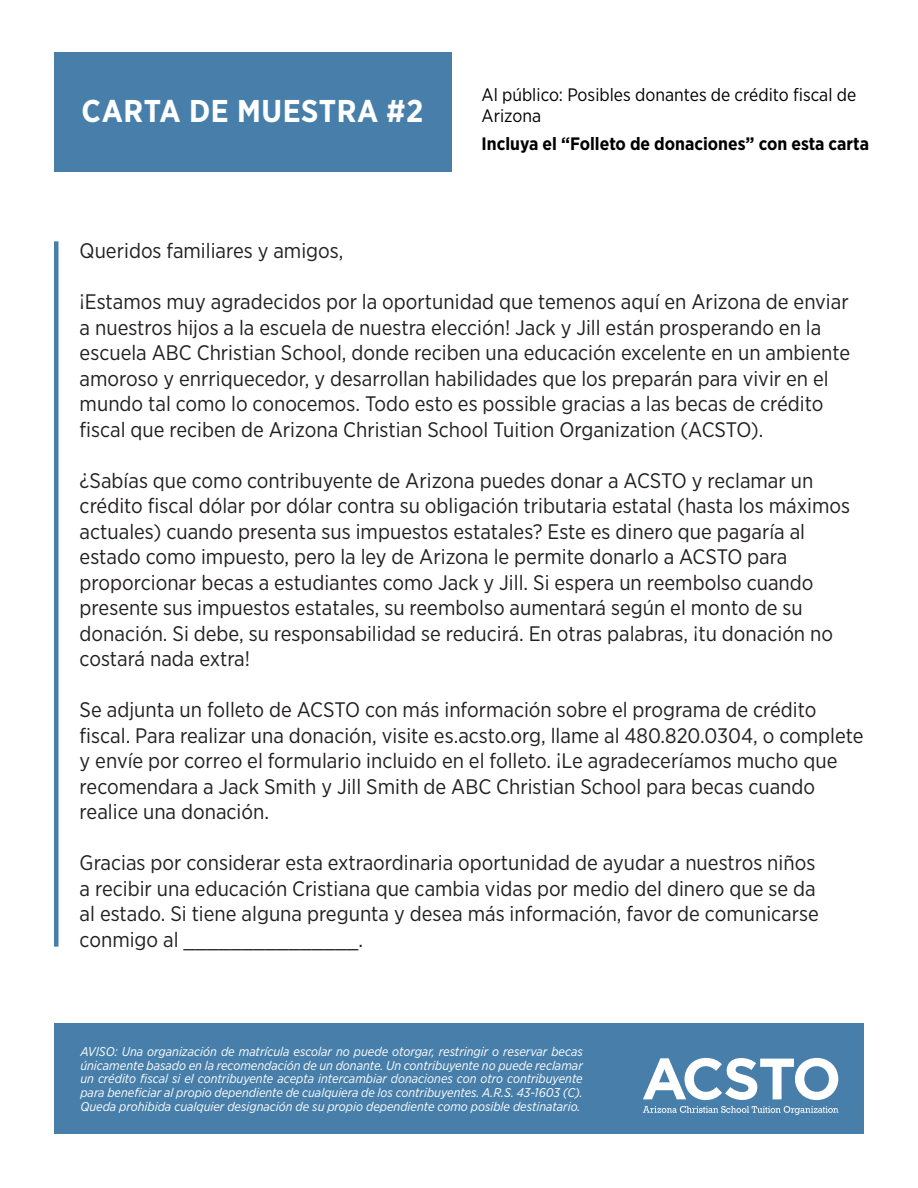
<style>
.page{position:relative;width:918px;height:1188px;background:#fff}
.page>*{position:absolute;margin:0;border:0;box-sizing:border-box;transform-origin:0 0}
.t1{font:700 31.5px "Gotham Narrow";letter-spacing:.02em;color:#fff}
.t2{font:21px/25.5px "Gotham Narrow";color:#231f20}
.t3{font:18px/21px "Gotham Narrow";color:#000}
.t4{font:700 18px "Gotham Narrow";color:#000}
.t5{font:italic 12.75px/13.8px "Gotham Narrow";color:#fff;text-align:justify}
</style>
<div class="page">
<div style="left:54px;top:1024px;width:810px;height:110px;background:#477faa"></div>
<svg style="left:643px;top:1058px;width:195px;height:42px"></svg>
<svg style="left:643px;top:1106px;width:195px;height:9px"></svg>
<hr style="left:54px;top:241px;width:4px;height:706px;background:#477faa">
<div style="left:54px;top:52px;width:397px;height:120px;background:#477faa"></div>
<p class="t1" style="left:82px;top:91px;width:343px">CARTA DE MUESTRA #2</p>
<p class="t3" style="left:482px;top:84px;width:376px">Al público: Posibles donantes de crédito fiscal de<br>Arizona</p>
<p class="t4" style="left:482px;top:132px;width:389px">Incluya el “Folleto de donaciones” con esta carta</p>
<p class="t2" style="left:80px;top:238px;width:265px">Queridos familiares y amigos,</p>
<p class="t2" style="left:80px;top:289px;width:772px">¡Estamos muy agradecidos por la oportunidad que temenos aquí en Arizona de enviar a nuestros hijos a la escuela de nuestra elección! Jack y Jill están prosperando en la escuela ABC Christian School, donde reciben una educación excelente en un ambiente amoroso y enrriquecedor, y desarrollan habilidades que los preparán para vivir en el mundo tal como lo conocemos. Todo esto es possible gracias a las becas de crédito fiscal que reciben de Arizona Christian School Tuition Organization (ACSTO).</p>
<p class="t2" style="left:80px;top:467px;width:772px">¿Sabías que como contribuyente de Arizona puedes donar a ACSTO y reclamar un crédito fiscal dólar por dólar contra su obligación tributaria estatal (hasta los máximos actuales) cuando presenta sus impuestos estatales? Este es dinero que pagaría al estado como impuesto, pero la ley de Arizona le permite donarlo a ACSTO para proporcionar becas a estudiantes como Jack y Jill. Si espera un reembolso cuando presente sus impuestos estatales, su reembolso aumentará según el monto de su donación. Si debe, su responsabilidad se reducirá. En otras palabras, ¡tu donación no costará nada extra!</p>
<p class="t2" style="left:80px;top:697px;width:785px">Se adjunta un folleto de ACSTO con más información sobre el programa de crédito fiscal. Para realizar una donación, visite es.acsto.org, llame al 480.820.0304, o complete y envíe por correo el formulario incluido en el folleto. ¡Le agradeceríamos mucho que recomendara a Jack Smith y Jill Smith de ABC Christian School para becas cuando realice una donación.</p>
<p class="t2" style="left:80px;top:850px;width:741px">Gracias por considerar esta extraordinaria oportunidad de ayudar a nuestros niños a recibir una educación Cristiana que cambia vidas por medio del dinero que se da al estado. Si tiene alguna pregunta y desea más información, favor de comunicarse conmigo al _______________.</p>
<p class="t5" style="left:80px;top:1044px;width:504px">AVISO: Una organización de matrícula escolar no puede otorgar, restringir o reservar becas únicamente basado en la recomendación de un donante. Un contribuyente no puede reclamar un crédito fiscal si el contribuyente acepta intercambiar donaciones con otro contribuyente para beneficiar al propio dependiente de cualquiera de los contribuyentes. A.R.S. 43-1603 (C).<br>Queda prohibida cualquier designación de su propio dependiente como posible destinatario.</p>
</div>
